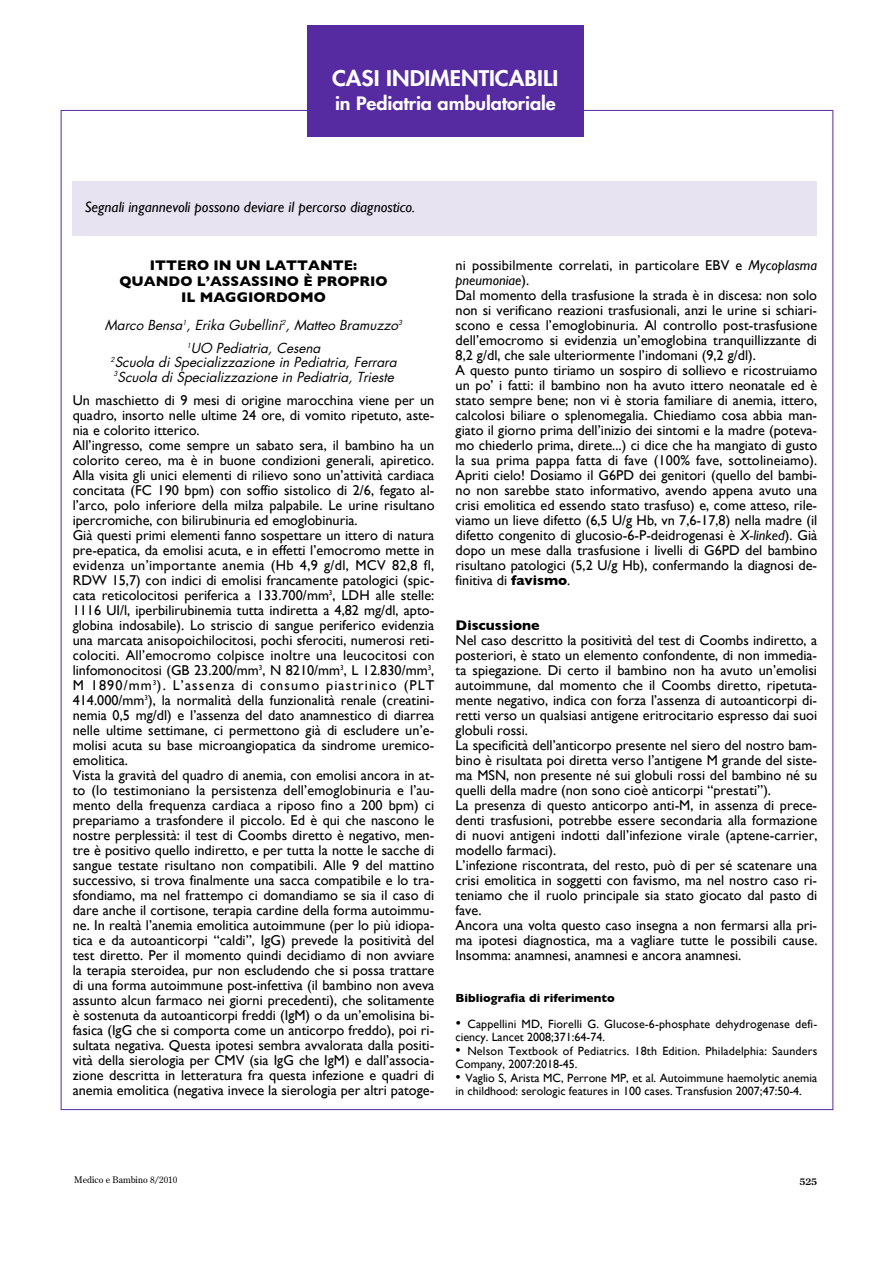
<style>
.page{position:relative;width:893px;height:1263px;background:#fff}
.page>*{position:absolute;margin:0;border:0;box-sizing:border-box;transform-origin:0 0}
.t1{font:800 21px "Futura";color:#fff;scale:1.1 1}
.t2{font:800 18px "Futura";letter-spacing:-.005em;color:#fff;scale:1.1 1}
.t3{font:italic 15px "Gill Sans";color:#000}
.t4{font:14.25px/15px "Gill Sans";color:#000}
.t5{font:700 14.25px/15.8px "Gill Sans";color:#000;text-align:center}
.t6{font:italic 13.5px/22.8px "Futura";color:#000;text-align:center}
.t7{font:12px/13.5px "Gill Sans";color:#000}
.t8{font:700 12px "Gill Sans";color:#000}
.t9{font:9px "Century Old Style";color:#000}
.t10{font:700 9px "Century Old Style";color:#000}
.s1{font-style:italic}
.s2{font-weight:700}
.s3{font-style:italic;font-size:15px}
.s4{font-size:15px}
</style>
<div class="page">
<div style="left:307px;top:25px;width:276px;height:112px;background:#562ba1"></div>
<div style="left:73px;top:182px;width:744px;height:54px;background:#e8e3f1"></div>
<h1 class="t1" style="left:332px;top:68px;width:207px">CASI INDIMENTICABILI</h1>
<p class="t2" style="left:335px;top:95px;width:202px">in Pediatria ambulatoriale</p>
<p class="t3" style="left:85px;top:198px;width:332px">Segnali ingannevoli possono deviare il percorso diagnostico.</p>
<p class="t5" style="left:119px;top:257px;width:270px">ITTERO IN UN LATTANTE:<br>QUANDO L’ASSASSINO È PROPRIO<br>IL MAGGIORDOMO</p>
<p class="t6" style="left:105px;top:315px;width:299px">Marco Bensa<sup>1</sup>, Erika Gubellini<sup>2</sup>, Matteo Bramuzzo<sup>3<br>1</sup>UO Pediatria, Cesena</p>
<p class="t6" style="left:111px;top:356px;width:287px;line-height:14.2px;text-align:left"><sup>2</sup>Scuola di Specializzazione in Pediatria, Ferrara<br><sup>3</sup>Scuola di Specializzazione in Pediatria, Trieste</p>
<p class="t4" style="left:73px;top:393px;width:363px">Un maschietto di 9 mesi di origine marocchina viene per un quadro, insorto nelle ultime 24 ore, di vomito ripetuto, aste&shy;nia e colorito itterico.<br>All’ingresso, come sempre un sabato sera, il bambino ha un colorito cereo, ma è in buone condizioni generali, apiretico.<br>Alla visita gli unici elementi di rilievo sono un’attività cardiaca concitata (FC 190 bpm) con soffio sistolico di 2/6, fegato al&shy;l’arco, polo inferiore della milza palpabile. Le urine risultano ipercromiche, con bilirubinuria ed emoglobinuria.<br>Già questi primi elementi fanno sospettare un ittero di natura pre-epatica, da emolisi acuta, e in effetti l’emocromo mette in evidenza un’importante anemia (Hb 4,9 g/dl, MCV 82,8 fl, RDW 15,7) con indici di emolisi francamente patologici (spic&shy;cata reticolocitosi periferica a 133.700/mm<sup>3</sup>, LDH alle stelle:<br>1116 UI/l, iperbilirubinemia tutta indiretta a 4,82 mg/dl, apto&shy;globina indosabile). Lo striscio di sangue periferico evidenzia una marcata anisopoichilocitosi, pochi sferociti, numerosi reti&shy;colociti. All’emocromo colpisce inoltre una leucocitosi con linfomonocitosi (GB 23.200/mm<sup>3</sup>, N 8210/mm<sup>3</sup>, L 12.830/mm<sup>3</sup>, M 1890/mm<sup>3</sup>). L’assenza di consumo piastrinico (PLT 414.000/mm<sup>3</sup>), la normalità della funzionalità renale (creatini&shy;nemia 0,5 mg/dl) e l’assenza del dato anamnestico di diarrea nelle ultime settimane, ci permettono già di escludere un’e&shy;molisi acuta su base microangiopatica da sindrome uremico&shy;emolitica.<br>Vista la gravità del quadro di anemia, con emolisi ancora in at&shy;to (lo testimoniano la persistenza dell’emoglobinuria e l’au&shy;mento della frequenza cardiaca a riposo fino a 200 bpm) ci prepariamo a trasfondere il piccolo. Ed è qui che nascono le nostre perplessità: il test di Coombs diretto è negativo, men&shy;tre è positivo quello indiretto, e per tutta la notte le sacche di sangue testate risultano non compatibili. Alle 9 del mattino successivo, si trova finalmente una sacca compatibile e lo tra&shy;sfondiamo, ma nel frattempo ci domandiamo se sia il caso di dare anche il cortisone, terapia cardine della forma autoimmu&shy;ne. In realtà l’anemia emolitica autoimmune (per lo più idiopa&shy;tica e da autoanticorpi “caldi”, IgG) prevede la positività del test diretto. Per il momento quindi decidiamo di non avviare la terapia steroidea, pur non escludendo che si possa trattare di una forma autoimmune post-infettiva (il bambino non aveva assunto alcun farmaco nei giorni precedenti), che solitamente è sostenuta da autoanticorpi freddi (IgM) o da un’emolisina bi&shy;fasica (IgG che si comporta come un anticorpo freddo), poi ri&shy;sultata negativa. Questa ipotesi sembra avvalorata dalla positi&shy;vità della sierologia per CMV (sia IgG che IgM) e dall’associa&shy;zione descritta in letteratura fra questa infezione e quadri di anemia emolitica (negativa invece la sierologia per altri patoge-</p>
<p class="t4" style="left:455px;top:258px;width:363px">ni possibilmente correlati, in particolare EBV e <span class="s1">Mycoplasma pneumoniae</span>).<br>Dal momento della trasfusione la strada è in discesa: non solo non si verificano reazioni trasfusionali, anzi le urine si schiari&shy;scono e cessa l’emoglobinuria. Al controllo post-trasfusione dell’emocromo si evidenzia un’emoglobina tranquillizzante di 8,2 g/dl, che sale ulteriormente l’indomani (9,2 g/dl).<br>A questo punto tiriamo un sospiro di sollievo e ricostruiamo un po’ i fatti: il bambino non ha avuto ittero neonatale ed è stato sempre bene; non vi è storia familiare di anemia, ittero, calcolosi biliare o splenomegalia. Chiediamo cosa abbia man&shy;giato il giorno prima dell’inizio dei sintomi e la madre (poteva&shy;mo chiederlo prima, direte...) ci dice che ha mangiato di gusto la sua prima pappa fatta di fave (100% fave, sottolineiamo).<br>Apriti cielo! Dosiamo il G6PD dei genitori (quello del bambi&shy;no non sarebbe stato informativo, avendo appena avuto una crisi emolitica ed essendo stato trasfuso) e, come atteso, rile&shy;viamo un lieve difetto (6,5 U/g Hb, vn 7,6-17,8) nella madre (il difetto congenito di glucosio-6-P-deidrogenasi è <span class="s1">X-linked</span>). Già dopo un mese dalla trasfusione i livelli di G6PD del bambino risultano patologici (5,2 U/g Hb), confermando la diagnosi de&shy;finitiva di <span class="s2">favismo</span>.</p>
<p class="t5" style="left:455px;top:617px;width:86px">Discussione</p>
<p class="t4" style="left:455px;top:633px;width:363px">Nel caso descritto la positività del test di Coombs indiretto, a posteriori, è stato un elemento confondente, di non immedia&shy;ta spiegazione. Di certo il bambino non ha avuto un’emolisi autoimmune, dal momento che il Coombs diretto, ripetuta&shy;mente negativo, indica con forza l’assenza di autoanticorpi di&shy;retti verso un qualsiasi antigene eritrocitario espresso dai suoi globuli rossi.<br>La specificità dell’anticorpo presente nel siero del nostro bam&shy;bino è risultata poi diretta verso l’antigene M grande del siste&shy;ma MSN, non presente né sui globuli rossi del bambino né su quelli della madre (non sono cioè anticorpi “prestati”).<br>La presenza di questo anticorpo anti-M, in assenza di prece&shy;denti trasfusioni, potrebbe essere secondaria alla formazione di nuovi antigeni indotti dall’infezione virale (aptene-carrier, modello farmaci).<br>L’infezione riscontrata, del resto, può di per sé scatenare una crisi emolitica in soggetti con favismo, ma nel nostro caso ri&shy;teniamo che il ruolo principale sia stato giocato dal pasto di fave.<br>Ancora una volta questo caso insegna a non fermarsi alla pri&shy;ma ipotesi diagnostica, ma a vagliare tutte le possibili cause.<br>Insomma: anamnesi, anamnesi e ancora anamnesi.</p>
<p class="t8" style="left:455px;top:991px;width:160px">Bibliografia di riferimento</p>
<p class="t7" style="left:455px;top:1017px;width:363px"><span class="s3">•</span> Cappellini MD, Fiorelli G. Glucose-6-phosphate dehydrogenase defi&shy;ciency. Lancet 2008;371:64-74.</p>
<p class="t7" style="left:455px;top:1044px;width:363px"><span class="s4">•</span> Nelson Textbook of Pediatrics. 18th Edition. Philadelphia: Saunders<br>Company, 2007:2018-45.</p>
<p class="t7" style="left:455px;top:1071px;width:363px"><span class="s4">•</span> Vaglio S, Arista MC, Perrone MP, et al. Autoimmune haemolytic anemia in childhood: serologic features in 100 cases. Transfusion 2007;47:50-4.</p>
<p class="t9" style="left:74px;top:1176px;width:104px">Medico e Bambino 8/2010</p>
<p class="t10" style="left:799px;top:1178px;width:19px">525</p>
</div>
